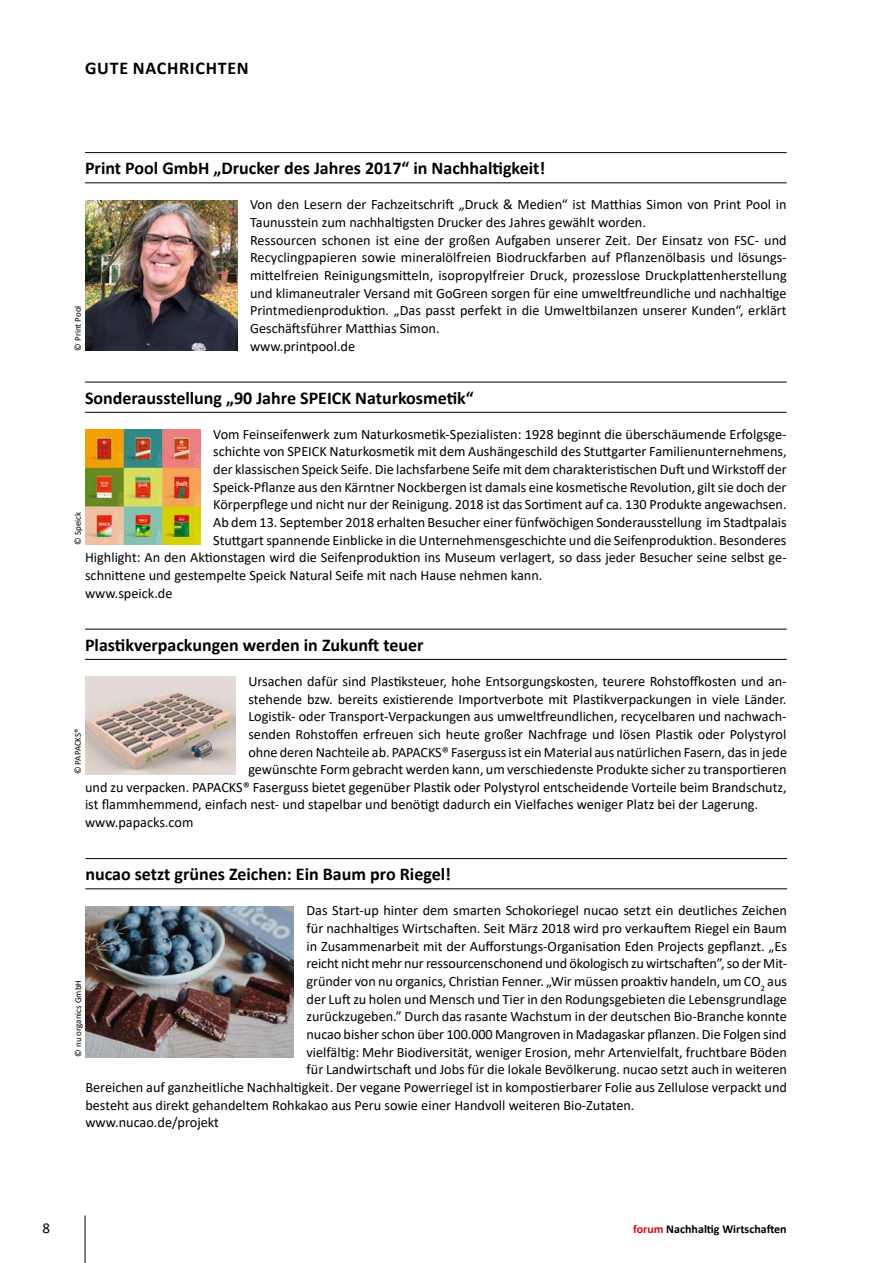
<style>
.page{position:relative;width:893px;height:1263px;background:#fff}
.page>*{position:absolute;margin:0;border:0;box-sizing:border-box;transform-origin:0 0}
.t1{font:700 18px "Calibri";color:#000}
.t2{font:700 18px "Calibri";letter-spacing:.04em;color:#000}
.t3{font:15px "Calibri";color:#000}
.t4{font:14.25px/17.7px "Calibri";color:#000}
.t5{font:700 12px "Calibri";color:#000}
.t6{font:9px "Calibri";color:#000}
.s1{color:#db0319}
</style>
<div class="page">
<hr style="left:85px;top:152px;width:702px;height:1px;background:#000">
<hr style="left:85px;top:183px;width:702px;height:1px;background:#000">
<img style="left:85px;top:200px;width:152px;height:151px">
<hr style="left:85px;top:382px;width:702px;height:1px;background:#000">
<hr style="left:85px;top:412px;width:702px;height:1px;background:#000">
<img style="left:85px;top:429px;width:115px;height:116px">
<hr style="left:85px;top:629px;width:702px;height:1px;background:#000">
<hr style="left:85px;top:659px;width:702px;height:1px;background:#000">
<img style="left:85px;top:677px;width:151px;height:97px">
<hr style="left:85px;top:858px;width:702px;height:1px;background:#000">
<hr style="left:85px;top:888px;width:702px;height:1px;background:#000">
<img style="left:85px;top:906px;width:209px;height:151px">
<hr style="left:85px;top:1215px;width:1px;height:48px;background:#000">
<p class="t2" style="left:85px;top:60px;width:165px">GUTE NACHRICHTEN</p>
<p class="t1" style="left:85px;top:161px;width:462px">Print Pool GmbH „Drucker des Jahres 2017“ in Nachhaltigkeit!</p>
<p class="t4" style="left:250px;top:197px;width:538px">Von den Lesern der Fachzeitschrift „Druck &amp; Medien“ ist Matthias Simon von Print Pool in Taunusstein zum nachhaltigsten Drucker des Jahres gewählt worden.<br>Ressourcen schonen ist eine der großen Aufgaben unserer Zeit. Der Einsatz von FSC- und Recyclingpapieren sowie mineralölfreien Biodruckfarben auf Pflanzenölbasis und lösungs&shy;mittelfreien Reinigungsmitteln, isopropylfreier Druck, prozesslose Druckplattenherstellung und klimaneutraler Versand mit GoGreen sorgen für eine umweltfreundliche und nachhaltige Printmedienproduktion. „Das passt perfekt in die Umweltbilanzen unserer Kunden“, erklärt Geschäftsführer Matthias Simon.</p>
<p class="t6" style="left:74px;top:351px;width:47px;rotate:-90deg">© Print Pool</p>
<p class="t4" style="left:250px;top:338px;width:107px">www.printpool.de</p>
<p class="t1" style="left:85px;top:390px;width:390px">Sonderausstellung „90 Jahre SPEICK Naturkosmetik“</p>
<p class="t4" style="left:213px;top:426px;width:575px">Vom Feinseifenwerk zum Naturkosmetik-Spezialisten: 1928 beginnt die überschäumende Erfolgsge-</p>
<p class="t4" style="left:213px;top:444px;width:575px">schichte von SPEICK Naturkosmetik mit dem Aushängeschild des Stuttgarter Familienunternehmens,</p>
<p class="t4" style="left:213px;top:462px;width:575px">der klassischen Speick Seife. Die lachsfarbene Seife mit dem charakteristischen Duft und Wirkstoff der</p>
<p class="t4" style="left:213px;top:479px;width:575px">Speick-Pflanze aus den Kärntner Nockbergen ist damals eine kosmetische Revolution, gilt sie doch der</p>
<p class="t4" style="left:213px;top:497px;width:575px">Körperpflege und nicht nur der Reinigung. 2018 ist das Sortiment auf ca. 130 Produkte angewachsen.</p>
<p class="t4" style="left:213px;top:515px;width:575px">Ab dem 13. September 2018 erhalten Besucher einer fünfwöchigen Sonderausstellung im Stadtpalais</p>
<p class="t4" style="left:213px;top:532px;width:575px">Stuttgart spannende Einblicke in die Unternehmensgeschichte und die Seifenproduktion. Besonderes</p>
<p class="t4" style="left:85px;top:550px;width:703px">Highlight: An den Aktionstagen wird die Seifenproduktion ins Museum verlagert, so dass jeder Besucher seine selbst ge-</p>
<p class="t4" style="left:85px;top:568px;width:459px">schnittene und gestempelte Speick Natural Seife mit nach Hause nehmen kann.</p>
<p class="t4" style="left:85px;top:585px;width:89px">www.speick.de</p>
<p class="t6" style="left:74px;top:545px;width:34px;rotate:-90deg">© Speick</p>
<p class="t1" style="left:85px;top:637px;width:340px">Plastikverpackungen werden in Zukunft teuer</p>
<p class="t4" style="left:248px;top:673px;width:540px">Ursachen dafür sind Plastiksteuer, hohe Entsorgungskosten, teurere Rohstoffkosten und an-</p>
<p class="t4" style="left:248px;top:691px;width:540px">stehende bzw. bereits existierende Importverbote mit Plastikverpackungen in viele Länder.</p>
<p class="t4" style="left:248px;top:709px;width:540px">Logistik- oder Transport-Verpackungen aus umweltfreundlichen, recycelbaren und nachwach-</p>
<p class="t4" style="left:248px;top:726px;width:540px">senden Rohstoffen erfreuen sich heute großer Nachfrage und lösen Plastik oder Polystyrol</p>
<p class="t4" style="left:248px;top:744px;width:540px">ohne deren Nachteile ab. PAPACKS® Faserguss ist ein Material aus natürlichen Fasern, das in jede</p>
<p class="t4" style="left:248px;top:762px;width:540px">gewünschte Form gebracht werden kann, um verschiedenste Produkte sicher zu transportieren</p>
<p class="t4" style="left:85px;top:779px;width:703px">und zu verpacken. PAPACKS® Faserguss bietet gegenüber Plastik oder Polystyrol entscheidende Vorteile beim Brandschutz,</p>
<p class="t4" style="left:85px;top:797px;width:675px">ist flammhemmend, einfach nest- und stapelbar und benötigt dadurch ein Vielfaches weniger Platz bei der Lagerung.</p>
<p class="t4" style="left:85px;top:815px;width:110px">www.papacks.com</p>
<p class="t6" style="left:74px;top:774px;width:47px;rotate:-90deg">© PAPACKS®</p>
<p class="t1" style="left:85px;top:866px;width:367px">nucao setzt grünes Zeichen: Ein Baum pro Riegel!</p>
<p class="t4" style="left:306px;top:903px;width:482px">Das Start-up hinter dem smarten Schokoriegel nucao setzt ein deutliches Zeichen</p>
<p class="t4" style="left:306px;top:921px;width:482px">für nachhaltiges Wirtschaften. Seit März 2018 wird pro verkauftem Riegel ein Baum</p>
<p class="t4" style="left:306px;top:938px;width:482px">in Zusammenarbeit mit der Aufforstungs-Organisation Eden Projects gepflanzt. „Es</p>
<p class="t4" style="left:306px;top:956px;width:482px">reicht nicht mehr nur ressourcenschonend und ökologisch zu wirtschaften”, so der Mit-</p>
<p class="t4" style="left:306px;top:973px;width:482px">gründer von nu organics, Christian Fenner. „Wir müssen proaktiv handeln, um CO<sub>2</sub> aus</p>
<p class="t4" style="left:306px;top:991px;width:482px">der Luft zu holen und Mensch und Tier in den Rodungsgebieten die Lebensgrundlage</p>
<p class="t4" style="left:306px;top:1009px;width:482px">zurückzugeben.” Durch das rasante Wachstum in der deutschen Bio-Branche konnte</p>
<p class="t4" style="left:306px;top:1026px;width:482px">nucao bisher schon über 100.000 Mangroven in Madagaskar pflanzen. Die Folgen sind</p>
<p class="t4" style="left:306px;top:1044px;width:482px">vielfältig: Mehr Biodiversität, weniger Erosion, mehr Artenvielfalt, fruchtbare Böden</p>
<p class="t4" style="left:306px;top:1062px;width:482px">für Landwirtschaft und Jobs für die lokale Bevölkerung. nucao setzt auch in weiteren</p>
<p class="t4" style="left:85px;top:1079px;width:703px">Bereichen auf ganzheitliche Nachhaltigkeit. Der vegane Powerriegel ist in kompostierbarer Folie aus Zellulose verpackt und</p>
<p class="t4" style="left:85px;top:1097px;width:551px">besteht aus direkt gehandeltem Rohkakao aus Peru sowie einer Handvoll weiteren Bio-Zutaten.</p>
<p class="t4" style="left:85px;top:1115px;width:135px">www.nucao.de/projekt</p>
<p class="t6" style="left:74px;top:1056px;width:78px;rotate:-90deg">© nu organics GmbH</p>
<p class="t3" style="left:43px;top:1222px;width:9px">8</p>
<p class="t5" style="left:633px;top:1224px;width:155px"><span class="s1">forum</span> Nachhaltig Wirtschaften</p>
</div>
